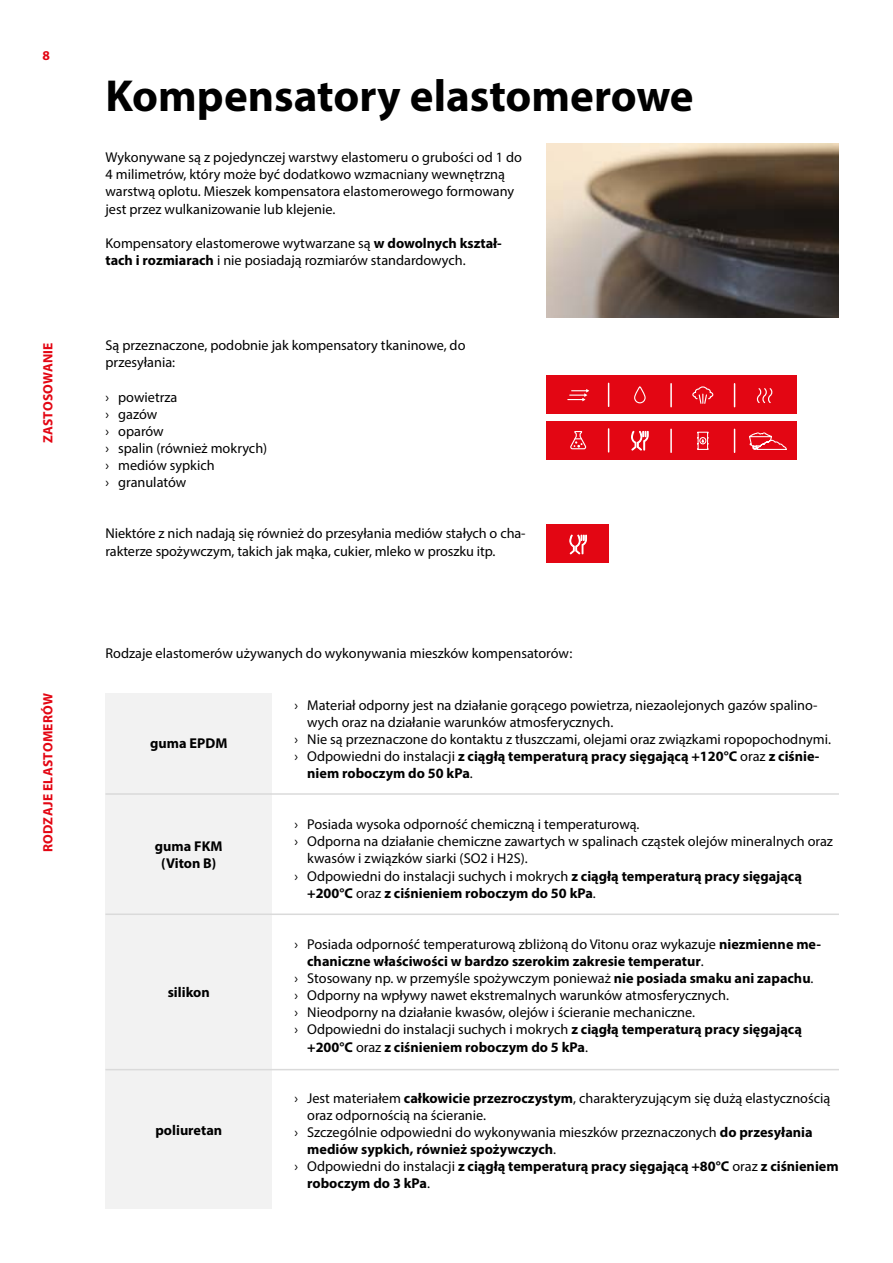
<style>
.page{position:relative;width:893px;height:1263px;background:#fff}
.page>*{position:absolute;margin:0;border:0;box-sizing:border-box;transform-origin:0 0}
.t1{font:700 45px "Myriad Pro";color:#000}
.t2{font:14.25px/17.1px "Myriad Pro";color:#000}
.t3{font:700 14.25px/17.1px "Myriad Pro";color:#000;text-align:center}
.t4{font:700 13.5px "Myriad Pro";letter-spacing:.02em;color:#e30613}
.s1{font-weight:700}
.s2{font-weight:400}
</style>
<div class="page">
<div style="left:105px;top:693px;width:167px;height:515px;background:#f2f2f2"></div>
<hr style="left:105px;top:793px;width:734px;height:2px;background:#dadada">
<hr style="left:105px;top:913px;width:734px;height:2px;background:#dadada">
<hr style="left:105px;top:1069px;width:734px;height:1px;background:#dadada">
<img style="left:546px;top:144px;width:293px;height:173px">
<div style="left:546px;top:524px;width:63px;height:39px;background:#e30613"></div>
<svg style="left:570px;top:535px;width:17px;height:19px"></svg>
<div style="left:546px;top:375px;width:251px;height:39px;background:#e30613"></div>
<div style="left:546px;top:421px;width:251px;height:39px;background:#e30613"></div>
<svg style="left:631px;top:431px;width:17px;height:19px"></svg>
<svg style="left:692px;top:386px;width:22px;height:18px"></svg>
<svg style="left:757px;top:388px;width:16px;height:16px"></svg>
<svg style="left:568px;top:389px;width:21px;height:12px"></svg>
<svg style="left:634px;top:386px;width:12px;height:18px"></svg>
<hr style="left:670px;top:384px;width:2px;height:23px;background:#fff">
<hr style="left:670px;top:429px;width:2px;height:23px;background:#fff">
<svg style="left:608px;top:383px;width:1px;height:23px"></svg>
<svg style="left:608px;top:429px;width:1px;height:23px"></svg>
<svg style="left:734px;top:384px;width:1px;height:23px"></svg>
<svg style="left:734px;top:429px;width:1px;height:23px"></svg>
<svg style="left:570px;top:431px;width:17px;height:19px"></svg>
<svg style="left:697px;top:431px;width:12px;height:19px"></svg>
<svg style="left:749px;top:432px;width:38px;height:18px"></svg>
<p class="t4" style="left:43px;top:46px;width:9px">8</p>
<p class="t4" style="left:39px;top:443px;width:103px;rotate:-90deg">ZASTOSOWANIE</p>
<p class="t4" style="left:39px;top:852px;width:161px;rotate:-90deg">RODZAJE ELASTOMERÓW</p>
<h1 class="t1" style="left:105px;top:66px;width:590px">Kompensatory elastomerowe</h1>
<p class="t2" style="left:105px;top:149px;width:418px">Wykonywane są z pojedynczej warstwy elastomeru o grubości od 1 do 4 milimetrów, który może być dodatkowo wzmacniany wewnętrzną warstwą oplotu. Mieszek kompensatora elastomerowego formowany jest przez wulkanizowanie lub klejenie.</p>
<p class="t2" style="left:105px;top:234px;width:398px">Kompensatory elastomerowe wytwarzane są <span class="s1">w dowolnych kształ&shy;tach i rozmiarach</span> i nie posiadają rozmiarów standardowych.</p>
<p class="t2" style="left:105px;top:337px;width:362px">Są przeznaczone, podobnie jak kompensatory tkaninowe, do przesyłania:</p>
<p class="t2" style="left:105px;top:388px;width:163px">› powietrza<br>› gazów<br>› oparów<br>› spalin (również mokrych) › mediów sypkich<br>› granulatów</p>
<p class="t2" style="left:105px;top:525px;width:422px">Niektóre z nich nadają się również do przesyłania mediów stałych o cha&shy;rakterze spożywczym, takich jak mąka, cukier, mleko w proszku itp.</p>
<p class="t2" style="left:105px;top:645px;width:468px">Rodzaje elastomerów używanych do wykonywania mieszków kompensatorów:</p>
<p class="t3" style="left:150px;top:734px;width:79px">guma EPDM</p>
<p class="t3" style="left:155px;top:837px;width:69px">guma FKM (Viton B)</p>
<p class="t3" style="left:168px;top:983px;width:44px">silikon</p>
<p class="t3" style="left:155px;top:1121px;width:68px">poliuretan</p>
<p class="t2" style="left:294px;top:696px;width:525px">› Materiał odporny jest na działanie gorącego powietrza, niezaolejonych gazów spalino-</p>
<p class="t2" style="left:307px;top:713px;width:308px">wych oraz na działanie warunków atmosferycznych.</p>
<p class="t2" style="left:294px;top:730px;width:538px">› Nie są przeznaczone do kontaktu z tłuszczami, olejami oraz związkami ropopochodnymi.</p>
<p class="t3" style="left:294px;top:747px;width:527px"><span class="s2">› Odpowiedni do instalacji</span> z ciągłą temperaturą pracy sięgającą +120°C <span class="s2">oraz</span> z ciśnie-</p>
<p class="t3" style="left:307px;top:764px;width:167px">niem roboczym do 50 kPa<span class="s2">.</span></p>
<p class="t2" style="left:294px;top:816px;width:347px">› Posiada wysoka odporność chemiczną i temperaturową.</p>
<p class="t2" style="left:294px;top:833px;width:540px">› Odporna na działanie chemiczne zawartych w spalinach cząstek olejów mineralnych oraz</p>
<p class="t2" style="left:307px;top:850px;width:222px">kwasów i związków siarki (SO2 i H2S).</p>
<p class="t2" style="left:294px;top:867px;width:509px">› Odpowiedni do instalacji suchych i mokrych <span class="s1">z ciągłą temperaturą pracy sięgającą</span></p>
<p class="t3" style="left:307px;top:884px;width:290px">+200°C <span class="s2">oraz</span> z ciśnieniem roboczym do 50 kPa<span class="s2">.</span></p>
<p class="t2" style="left:294px;top:935px;width:528px">› Posiada odporność temperaturową zbliżoną do Vitonu oraz wykazuje <span class="s1">niezmienne me-</span></p>
<p class="t3" style="left:307px;top:952px;width:398px">chaniczne właściwości w bardzo szerokim zakresie temperatur<span class="s2">.</span></p>
<p class="t2" style="left:294px;top:969px;width:521px">› Stosowany np. w przemyśle spożywczym ponieważ <span class="s1">nie posiada smaku ani zapachu</span>.</p>
<p class="t2" style="left:294px;top:987px;width:436px">› Odporny na wpływy nawet ekstremalnych warunków atmosferycznych.</p>
<p class="t2" style="left:294px;top:1004px;width:402px">› Nieodporny na działanie kwasów, olejów i ścieranie mechaniczne.</p>
<p class="t2" style="left:294px;top:1021px;width:509px">› Odpowiedni do instalacji suchych i mokrych <span class="s1">z ciągłą temperaturą pracy sięgającą</span></p>
<p class="t3" style="left:307px;top:1038px;width:282px">+200°C <span class="s2">oraz</span> z ciśnieniem roboczym do 5 kPa<span class="s2">.</span></p>
<p class="t2" style="left:294px;top:1089px;width:537px">› Jest materiałem <span class="s1">całkowicie przezroczystym</span>, charakteryzującym się dużą elastycznością</p>
<p class="t2" style="left:307px;top:1106px;width:180px">oraz odpornością na ścieranie.</p>
<p class="t2" style="left:294px;top:1123px;width:520px">› Szczególnie odpowiedni do wykonywania mieszków przeznaczonych <span class="s1">do przesyłania</span></p>
<p class="t3" style="left:307px;top:1140px;width:250px">mediów sypkich, również spożywczych<span class="s2">.</span></p>
<p class="t3" style="left:294px;top:1157px;width:546px"><span class="s2">› Odpowiedni do instalacji</span> z ciągłą temperaturą pracy sięgającą +80°C <span class="s2">oraz</span> z ciśnieniem</p>
<p class="t3" style="left:307px;top:1174px;width:124px">roboczym do 3 kPa<span class="s2">.</span></p>
</div>
